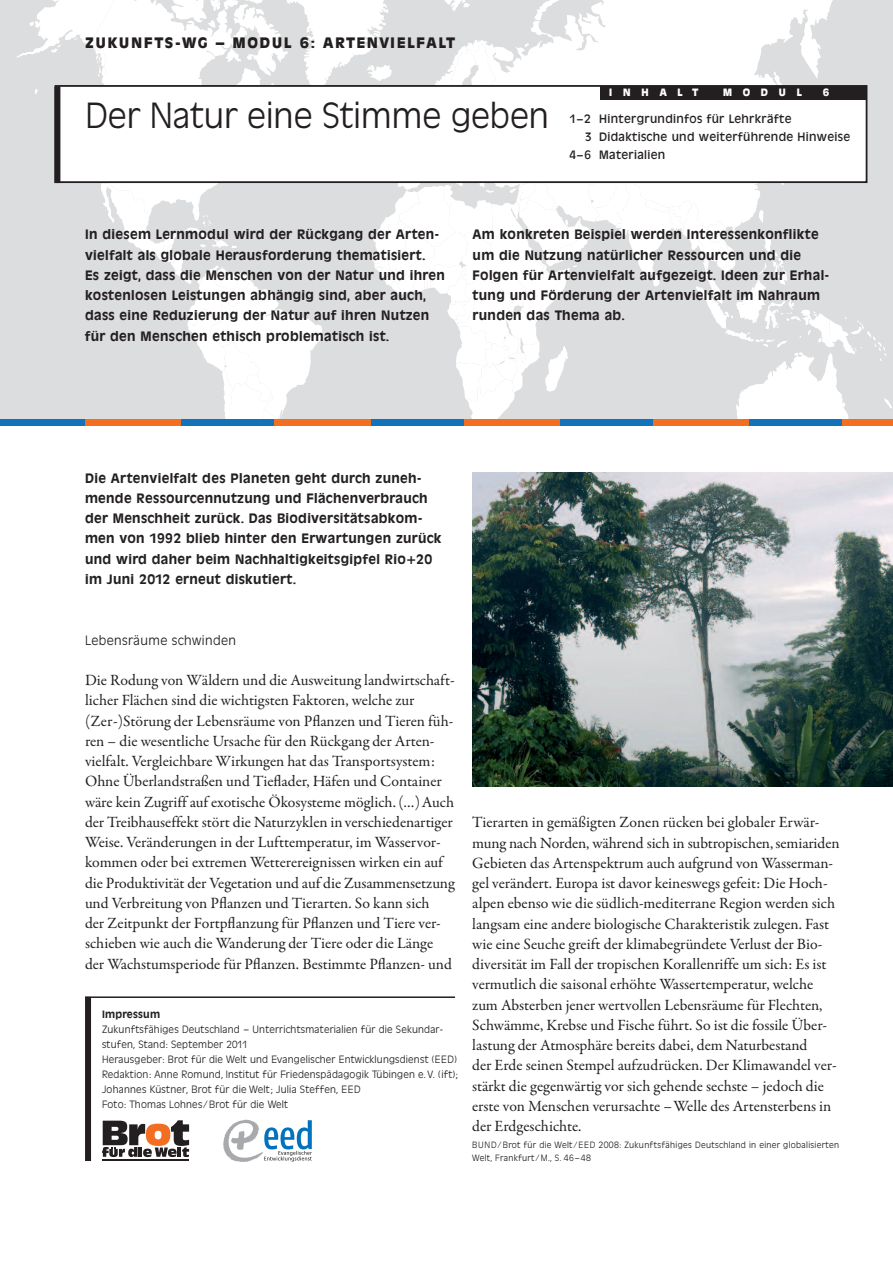
<style>
.page{position:relative;width:893px;height:1263px;background:#fff}
.page>*{position:absolute;margin:0;border:0;box-sizing:border-box;transform-origin:0 0}
.t1{font:300 36px "Antique Olive BQ";color:#231f20}
.t2{font:15.75px/20.2px "Garamond Premr Pro";letter-spacing:-.005em;color:#231f20}
.t3{font:700 15px "Antique Olive BQ";letter-spacing:.12em;color:#231f20}
.t4{font:500 13.5px/20.2px "Antique Olive BQ";letter-spacing:.025em;color:#231f20}
.t5{font:300 13.5px "Antique Olive BQ";letter-spacing:.03em;color:#231f20}
.t6{font:12px "Antique Olive BQ";letter-spacing:.025em;color:#231f20}
.t7{font:300 10.5px/15px "Antique Olive BQ";letter-spacing:.02em;color:#231f20}
.t8{font:700 10.5px "Antique Olive BQ";letter-spacing:1.02em;color:#fff}
.t9{font:500 10.5px "Antique Olive BQ";letter-spacing:.02em;color:#231f20}
.t10{font:300 9px/13.5px "Antique Olive BQ";letter-spacing:.035em;color:#231f20}
.s1{font-size:10.2px}
</style>
<div class="page">
<svg style="left:16px;top:0;width:876px;height:419px"></svg>
<div style="left:56px;top:86px;width:811px;height:96px;background:#fff"></div>
<div style="left:55px;top:85px;width:812px;height:98px;border:2px solid #231f20"></div>
<div style="left:54px;top:86px;width:6px;height:97px;background:#231f20"></div>
<div style="left:600px;top:86px;width:266px;height:14px;background:#231f20"></div>
<img style="left:472px;top:473px;width:421px;height:314px">
<div style="left:85px;top:419px;width:96px;height:6px;background:#f36e21"></div>
<div style="left:0;top:419px;width:85px;height:6px;background:#1272ba"></div>
<div style="left:274px;top:419px;width:97px;height:6px;background:#f36e21"></div>
<div style="left:181px;top:419px;width:93px;height:6px;background:#1272ba"></div>
<div style="left:464px;top:419px;width:96px;height:6px;background:#f36e21"></div>
<div style="left:371px;top:419px;width:93px;height:6px;background:#1272ba"></div>
<div style="left:653px;top:419px;width:96px;height:6px;background:#f36e21"></div>
<div style="left:560px;top:419px;width:93px;height:6px;background:#1272ba"></div>
<div style="left:842px;top:419px;width:51px;height:6px;background:#f36e21"></div>
<div style="left:749px;top:419px;width:93px;height:6px;background:#1272ba"></div>
<div style="left:85px;top:997px;width:6px;height:164px;background:#231f20"></div>
<hr style="left:85px;top:996px;width:370px;height:2px;background:#231f20">
<hr style="left:103px;top:1158px;width:86px;height:2px;background:#231f20">
<svg style="left:102px;top:1120px;width:87px;height:37px"></svg>
<img style="left:223px;top:1119px;width:40px;height:43px">
<svg style="left:264px;top:1120px;width:48px;height:42px"></svg>
<p class="t3" style="left:85px;top:36px;width:371px">ZUKUNFTS-WG – MODUL 6: ARTENVIELFALT</p>
<h1 class="t1" style="left:85px;top:100px;width:465px">Der Natur eine Stimme geben</h1>
<p class="t8" style="left:609px;top:88px;width:91px">INHALT</p>
<p class="t8" style="left:723px;top:88px;width:80px">MODUL</p>
<p class="t8" style="left:823px;top:88px;width:8px">6</p>
<p class="t6" style="left:569px;top:113px;width:224px">1–2 Hintergrundinfos für Lehrkräfte</p>
<p class="t6" style="left:585px;top:131px;width:267px">3 Didaktische und weiterführende Hinweise</p>
<p class="t6" style="left:569px;top:149px;width:97px">4–6 Materialien</p>
<p class="t4" style="left:85px;top:225px;width:361px">In diesem Lernmodul wird der Rückgang der Arten&shy;vielfalt als globale Herausforderung thematisiert.<br>Es zeigt, dass die Menschen von der Natur und ihren kostenlosen Leistungen abhängig sind, aber auch, dass eine Reduzierung der Natur auf ihren Nutzen für den Menschen ethisch problematisch ist.</p>
<p class="t4" style="left:473px;top:225px;width:358px">Am konkreten Beispiel werden Interessenkonflikte um die Nutzung natürlicher Ressourcen und die Folgen für Artenvielfalt aufgezeigt. Ideen zur Erhal&shy;tung und Förderung der Artenvielfalt im Nahraum runden das Thema ab.</p>
<p class="t4" style="left:85px;top:468px;width:358px">Die Artenvielfalt des Planeten geht durch zuneh&shy;mende Ressourcennutzung und Flächenverbrauch der Menschheit zurück. Das Biodiversitätsabkom&shy;men von 1992 blieb hinter den Erwartungen zurück und wird daher beim Nachhaltigkeitsgipfel Rio+20 im Juni 2012 erneut diskutiert.</p>
<p class="t5" style="left:85px;top:634px;width:153px">Lebensräume schwinden</p>
<p class="t2" style="left:85px;top:671px;width:371px">Die Rodung von Wäldern und die Ausweitung landwirtschaft&shy;licher Flächen sind die wichtigsten Faktoren, welche zur (Zer-)Störung der Lebensräume von Pflanzen und Tieren füh&shy;ren – die wesentliche Ursache für den Rückgang der Arten&shy;vielfalt. Vergleichbare Wirkungen hat das Transportsystem:<br>Ohne Überlandstraßen und Tieflader, Häfen und Container wäre kein Zugriff auf exotische Ökosysteme möglich.(…)Auch der Treibhauseffekt stört die Naturzyklen in verschiedenartiger Weise. Veränderungen in der Lufttemperatur, im Wasservor&shy;kommen oder bei extremen Wetterereignissen wirken ein auf die Produktivität der Vegetation und auf die Zusammensetzung und Verbreitung von Pflanzen und Tierarten. So kann sich<br>der Zeitpunkt der Fortpflanzung für Pflanzen und Tiere ver&shy;schieben wie auch die Wanderung der Tiere oder die Länge der Wachstumsperiode für Pflanzen. Bestimmte Pflanzen- und</p>
<p class="t9" style="left:102px;top:1010px;width:60px">Impressum</p>
<p class="t7" style="left:102px;top:1022px;width:357px">Zukunftsfähiges Deutschland – Unterrichtsmaterialien für die Sekundar&shy;stufen, Stand: September <span class="s1">2011<br></span>Herausgeber: Brot für die Welt und Evangelischer Entwicklungsdienst (EED)<br>Redaktion: Anne Romund, Institut für Friedenspädagogik Tübingen e. V. (ift); Johannes Küstner, Brot für die Welt; Julia Steffen, EED<br>Foto: Thomas Lohnes/Brot für die Welt</p>
<p class="t2" style="left:472px;top:814px;width:369px">Tierarten in gemäßigten Zonen rücken bei globaler Erwär&shy;mung nach Norden, während sich in subtropischen,semiariden Gebieten das Artenspektrum auch aufgrund von Wasserman&shy;gel verändert. Europa ist davor keineswegs gefeit: Die Hoch&shy;alpen ebenso wie die südlich-mediterrane Region werden sich langsam eine andere biologische Charakteristik zulegen. Fast wie eine Seuche greift der klimabegründete Verlust der Bio&shy;diversität im Fall der tropischen Korallenriffe um sich: Es ist vermutlich die saisonal erhöhte Wassertemperatur, welche zum Absterben jener wertvollen Lebensräume für Flechten, Schwämme, Krebse und Fische führt. So ist die fossile Über&shy;lastung der Atmosphäre bereits dabei, dem Naturbestand<br>der Erde seinen Stempel aufzudrücken. Der Klimawandel ver&shy;stärkt die gegenwärtig vor sich gehende sechste – jedoch die erste von Menschen verursachte –Welle des Artensterbens in der Erdgeschichte.</p>
<p class="t10" style="left:472px;top:1138px;width:368px">BUND/Brot für die Welt/EED 2008: Zukunftsfähiges Deutschland in einer globalisierten<br>Welt, Frankfurt/M., S. 46–48</p>
</div>
